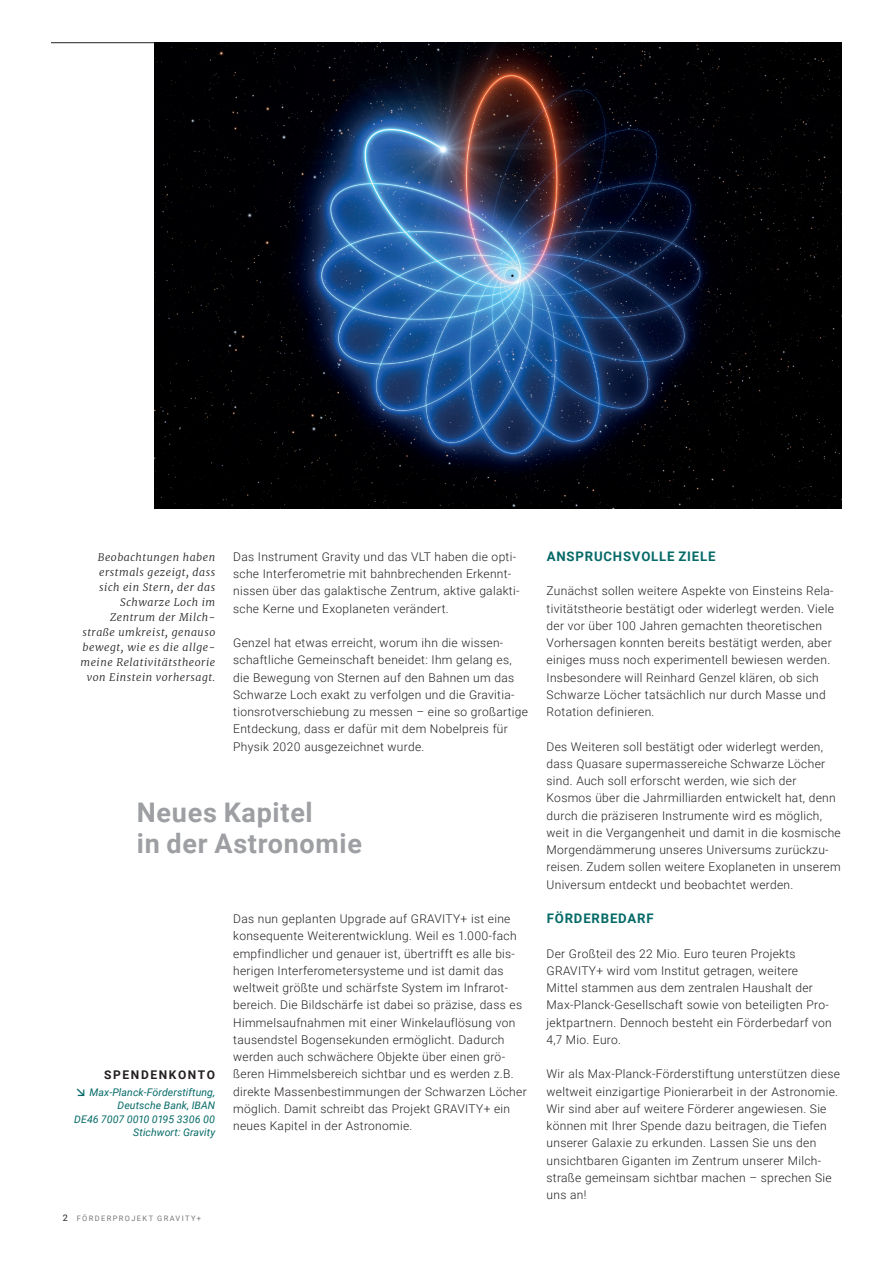
<style>
.page{position:relative;width:893px;height:1263px;background:#fff}
.page>*{position:absolute;margin:0;border:0;box-sizing:border-box;transform-origin:0 0}
.t1{font:700 27px/31.5px "Roboto";letter-spacing:.025em;color:#9d9fa2}
.t2{font:700 13.2px "Roboto";letter-spacing:.06em;color:#056a67}
.t3{font:300 12px/17.2px "Roboto";letter-spacing:.025em;color:#231f20}
.t4{font:700 12px "Roboto";letter-spacing:.135em;color:#231f20}
.t5{font:italic 300 10.5px/15px "Merriweather";letter-spacing:.05em;color:#231f20;text-align:right}
.t6{font:italic 10.5px/13.5px "Roboto";letter-spacing:.01em;color:#056a67;text-align:right}
.t7{font:7.5px "Roboto";letter-spacing:.185em;color:#76787b}
.s1{font-family:"Merriweather";font-style:normal;font-size:15.75px}
.s2{font-size:9px;color:#231f20}
</style>
<div class="page">
<hr style="left:51px;top:42px;width:791px;height:1px;background:#231f20">
<img style="left:155px;top:42px;width:687px;height:466px">
<p class="t5" style="left:80px;top:549px;width:136px">Beobachtungen haben erstmals gezeigt, dass sich ein Stern, der das<br>Schwarze Loch im<br>Zentrum der Milch&shy;straße umkreist, genauso bewegt, wie es die allge&shy;meine Relativitätstheorie von Einstein vorhersagt.</p>
<p class="t3" style="left:233px;top:548px;width:288px">Das Instrument Gravity und das VLT haben die opti&shy;sche Interferometrie mit bahnbrechenden Erkennt&shy;nissen über das galaktische Zentrum, aktive galakti&shy;sche Kerne und Exoplaneten verändert.</p>
<p class="t3" style="left:233px;top:634px;width:296px">Genzel hat etwas erreicht, worum ihn die wissen&shy;schaftliche Gemeinschaft beneidet: Ihm gelang es, die Bewegung von Sternen auf den Bahnen um das Schwarze Loch exakt zu verfolgen und die Gravitia&shy;tionsrotverschiebung zu messen – eine so großartige Entdeckung, dass er dafür mit dem Nobelpreis für Physik 2020 ausgezeichnet wurde.</p>
<h1 class="t1" style="left:137px;top:795px;width:227px">Neues Kapitel<br>in der Astronomie</h1>
<p class="t4" style="left:104px;top:1066px;width:112px">SPENDENKONTO</p>
<p class="t6" style="left:74px;top:1085px;width:142px"><span class="s1">↘</span> Max-Planck-Förderstiftung,<br>Deutsche Bank, IBAN<br>DE46 7007 0010 0195 3306 00<br>Stichwort: Gravity</p>
<p class="t3" style="left:233px;top:910px;width:295px">Das nun geplanten Upgrade auf GRAVITY+ ist eine konsequente Weiterentwicklung. Weil es 1.000-fach empfindlicher und genauer ist, übertrifft es alle bis&shy;herigen Interferometersysteme und ist damit das weltweit größte und schärfste System im Infrarot&shy;bereich. Die Bildschärfe ist dabei so präzise, dass es Himmelsaufnahmen mit einer Winkelauflösung von tausendstel Bogensekunden ermöglicht. Dadurch werden auch schwächere Objekte über einen grö&shy;ßeren Himmelsbereich sichtbar und es werden z.B. direkte Massenbestimmungen der Schwarzen Löcher möglich. Damit schreibt das Projekt GRAVITY+ ein neues Kapitel in der Astronomie.</p>
<p class="t7" style="left:63px;top:1213px;width:140px"><span class="s2">2</span> FÖRDERPROJEKT GRAVITY+</p>
<p class="t2" style="left:547px;top:547px;width:170px">ANSPRUCHSVOLLE ZIELE</p>
<p class="t3" style="left:547px;top:582px;width:289px">Zunächst sollen weitere Aspekte von Einsteins Rela&shy;tivitätstheorie bestätigt oder widerlegt werden. Viele der vor über 100 Jahren gemachten theoretischen Vorhersagen konnten bereits bestätigt werden, aber einiges muss noch experimentell bewiesen werden.<br>Insbesondere will Reinhard Genzel klären, ob sich Schwarze Löcher tatsächlich nur durch Masse und Rotation definieren.</p>
<p class="t3" style="left:547px;top:737px;width:296px">Des Weiteren soll bestätigt oder widerlegt werden, dass Quasare supermassereiche Schwarze Löcher sind. Auch soll erforscht werden, wie sich der Kosmos über die Jahrmilliarden entwickelt hat, denn durch die präziseren Instrumente wird es möglich, weit in die Vergangenheit und damit in die kosmische Morgendämmerung unseres Universums zurückzu&shy;reisen. Zudem sollen weitere Exoplaneten in unserem Universum entdeckt und beobachtet werden.</p>
<p class="t2" style="left:547px;top:909px;width:108px">FÖRDERBEDARF</p>
<p class="t3" style="left:547px;top:944px;width:287px">Der Großteil des 22 Mio. Euro teuren Projekts GRAVITY+ wird vom Institut getragen, weitere Mittel stammen aus dem zentralen Haushalt der Max-Planck-Gesellschaft sowie von beteiligten Pro&shy;jektpartnern. Dennoch besteht ein Förderbedarf von 4,7 Mio. Euro.</p>
<p class="t3" style="left:547px;top:1065px;width:295px">Wir als Max-Planck-Förderstiftung unterstützen diese weltweit einzigartige Pionierarbeit in der Astronomie.<br>Wir sind aber auf weitere Förderer angewiesen. Sie können mit Ihrer Spende dazu beitragen, die Tiefen unserer Galaxie zu erkunden. Lassen Sie uns den unsichtbaren Giganten im Zentrum unserer Milch&shy;straße gemeinsam sichtbar machen – sprechen Sie uns an!</p>
</div>
